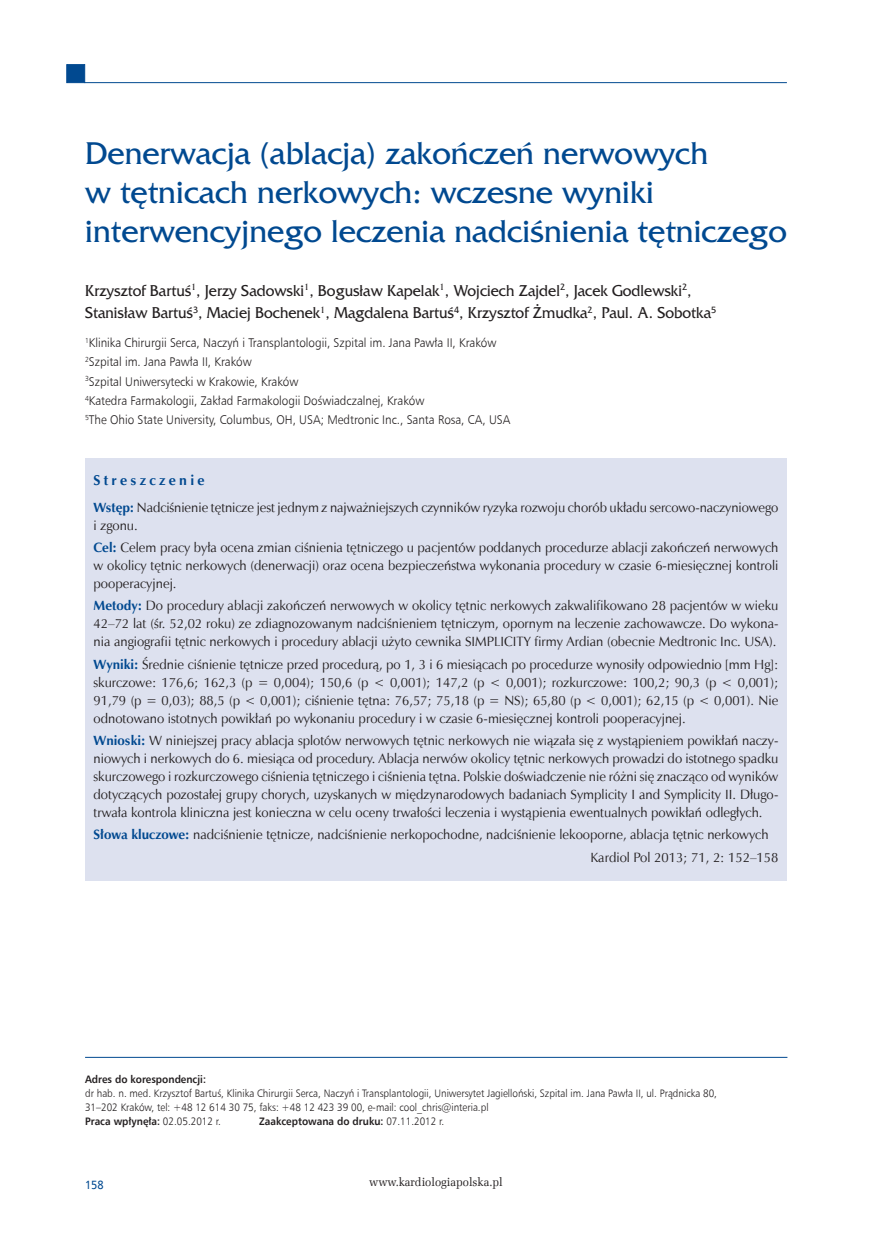
<style>
.page{position:relative;width:872px;height:1234px;background:#fff}
.page>*{position:absolute;margin:0;border:0;box-sizing:border-box;transform-origin:0 0}
._01_Tytul_pierwszy{font:33px/39px "France";color:#014990}
._03_Autor{font:16.5px/22.5px "France";color:#231f20;scale:.94 1}
._13_Streszczenie_sro{font:700 14.25px "Zapf Humnst EU";letter-spacing:.23em;color:#014990}
._12_Streszczenie_pol{font:13.5px/18px "Zapf Humnst EU";color:#231f20;text-align:justify}
._11_Streszczenie_slo{font:13.5px "Zapf Humnst EU";color:#231f20}
._14_Streszczenie_Kar{font:13.5px "Zapf Humnst EU";color:#231f20}
._04_Praca{font:12.6px "Humnst 777 Lt EU";color:#231f20;scale:.93 1}
.t1{font:12px "Zapf Ellipt EU";color:#231f20;scale:.95 1}
.t2{font:12px "Humnst 777 EU";color:#014990;scale:.9 1}
._05_Adres_do_korespo{font:10.8px/14.2px "Humnst 777 Lt EU";color:#231f20;scale:.92 1}
._05_Adres_do_korespo-2{font:700 10.8px "Humnst 777 EU";color:#231f20;scale:.92 1}
.s1{font-weight:700;color:#014990}
.s2{font-family:"Humnst 777 EU";font-weight:700}
.s3{font-family:"Humnst 777 Lt EU";font-weight:400}
</style>
<div class="page">
<hr style="left:85px;top:82px;width:702px;height:1px;background:#014990">
<div style="left:66px;top:64px;width:19px;height:19px;background:#014990;border:1px solid #014990"></div>
<div style="left:85px;top:458px;width:702px;height:422px;background:#dde1ef"></div>
<hr style="left:85px;top:1056px;width:702px;height:1px;background:#014990">
<p class="_01_Tytul_pierwszy" style="left:85px;top:134px;width:703px">Denerwacja (ablacja) zakończeń nerwowych<br>w tętnicach nerkowych: wczesne wyniki interwencyjnego leczenia nadciśnienia tętniczego</p>
<p class="_03_Autor" style="left:85px;top:279px;width:673px">Krzysztof Bartuś<sup>1</sup>, Jerzy Sadowski<sup>1</sup>, Bogusław Kapelak<sup>1</sup>, Wojciech Zajdel<sup>2</sup>, Jacek Godlewski<sup>2</sup>,<br>Stanisław Bartuś<sup>3</sup>, Maciej Bochenek<sup>1</sup>, Magdalena Bartuś<sup>4</sup>, Krzysztof Żmudka<sup>2</sup>, Paul. A. Sobotka<sup>5</sup></p>
<p class="_04_Praca" style="left:85px;top:335px;width:444px"><sup>1</sup>Klinika Chirurgii Serca, Naczyń i Transplantologii, Szpital im. Jana Pawła II, Kraków</p>
<p class="_04_Praca" style="left:85px;top:354px;width:181px"><sup>2</sup>Szpital im. Jana Pawła II, Kraków</p>
<p class="_04_Praca" style="left:85px;top:373px;width:231px"><sup>3</sup>Szpital Uniwersytecki w Krakowie, Kraków</p>
<p class="_04_Praca" style="left:85px;top:392px;width:366px"><sup>4</sup>Katedra Farmakologii, Zakład Farmakologii Doświadczalnej, Kraków</p>
<p class="_04_Praca" style="left:85px;top:412px;width:459px"><sup>5</sup>The Ohio State University, Columbus, OH, USA; Medtronic Inc., Santa Rosa, CA, USA</p>
<p class="_13_Streszczenie_sro" style="left:94px;top:471px;width:112px">Streszczenie</p>
<p class="_12_Streszczenie_pol" style="left:94px;top:498px;width:686px"><span class="s1">Wstęp:</span> Nadciśnienie tętnicze jest jednym z najważniejszych czynników ryzyka rozwoju chorób układu sercowo-naczyniowego i zgonu.</p>
<p class="_12_Streszczenie_pol" style="left:94px;top:538px;width:686px"><span class="s1">Cel:</span> Celem pracy była ocena zmian ciśnienia tętniczego u pacjentów poddanych procedurze ablacji zakończeń nerwowych w okolicy tętnic nerkowych (denerwacji) oraz ocena bezpieczeństwa wykonania procedury w czasie 6-miesięcznej kontroli pooperacyjnej.</p>
<p class="_12_Streszczenie_pol" style="left:94px;top:596px;width:686px"><span class="s1">Metody:</span> Do procedury ablacji zakończeń nerwowych w okolicy tętnic nerkowych zakwalifikowano 28 pacjentów w wieku 42–72 lat (śr. 52,02 roku) ze zdiagnozowanym nadciśnieniem tętniczym, opornym na leczenie zachowawcze. Do wykona&shy;nia angiografii tętnic nerkowych i procedury ablacji użyto cewnika SIMPLICITY firmy Ardian (obecnie Medtronic Inc. USA).</p>
<p class="_12_Streszczenie_pol" style="left:94px;top:655px;width:686px"><span class="s1">Wyniki:</span> Średnie ciśnienie tętnicze przed procedurą, po 1, 3 i 6 miesiącach po procedurze wynosiły odpowiednio [mm Hg]: skurczowe: 176,6; 162,3 (p = 0,004); 150,6 (p &lt; 0,001); 147,2 (p &lt; 0,001); rozkurczowe: 100,2; 90,3 (p &lt; 0,001); 91,79 (p = 0,03); 88,5 (p &lt; 0,001); ciśnienie tętna: 76,57; 75,18 (p = NS); 65,80 (p &lt; 0,001); 62,15 (p &lt; 0,001). Nie odnotowano istotnych powikłań po wykonaniu procedury i w czasie 6-miesięcznej kontroli pooperacyjnej.</p>
<p class="_12_Streszczenie_pol" style="left:94px;top:731px;width:686px"><span class="s1">Wnioski:</span> W niniejszej pracy ablacja splotów nerwowych tętnic nerkowych nie wiązała się z wystąpieniem powikłań naczy&shy;niowych i nerkowych do 6. miesiąca od procedury. Ablacja nerwów okolicy tętnic nerkowych prowadzi do istotnego spadku skurczowego i rozkurczowego ciśnienia tętniczego i ciśnienia tętna. Polskie doświadczenie nie różni się znacząco od wyników dotyczących pozostałej grupy chorych, uzyskanych w międzynarodowych badaniach Symplicity I and Symplicity II. Długo&shy;trwała kontrola kliniczna jest konieczna w celu oceny trwałości leczenia i wystąpienia ewentualnych powikłań odległych.</p>
<p class="_11_Streszczenie_slo" style="left:94px;top:826px;width:676px"><span class="s1">Słowa kluczowe:</span> nadciśnienie tętnicze, nadciśnienie nerkopochodne, nadciśnienie lekooporne, ablacja tętnic nerkowych</p>
<p class="_14_Streszczenie_Kar" style="left:590px;top:848px;width:189px">Kardiol Pol 2013; 71, 2: 152–158</p>
<p class="_05_Adres_do_korespo" style="left:85px;top:1071px;width:688px"><span class="s2">Adres do korespondencji:<br></span>dr hab. n. med. Krzysztof Bartuś, Klinika Chirurgii Serca, Naczyń i Transplantologii, Uniwersytet Jagielloński, Szpital im. Jana Pawła II, ul. Prądnicka 80, 31–202 Kraków, tel: +48 12 614 30 75, faks: +48 12 423 39 00, e-mail: cool_chris@interia.pl<br><span class="s2">Praca wpłynęła:</span> 02.05.2012 r.</p>
<p class="_05_Adres_do_korespo-2" style="left:259px;top:1114px;width:203px">Zaakceptowana do druku: <span class="s3">07.11.2012 r.</span></p>
<p class="t2" style="left:85px;top:1176px;width:22px">158</p>
<p class="t1" style="left:369px;top:1173px;width:142px">www.kardiologiapolska.pl</p>
</div>
